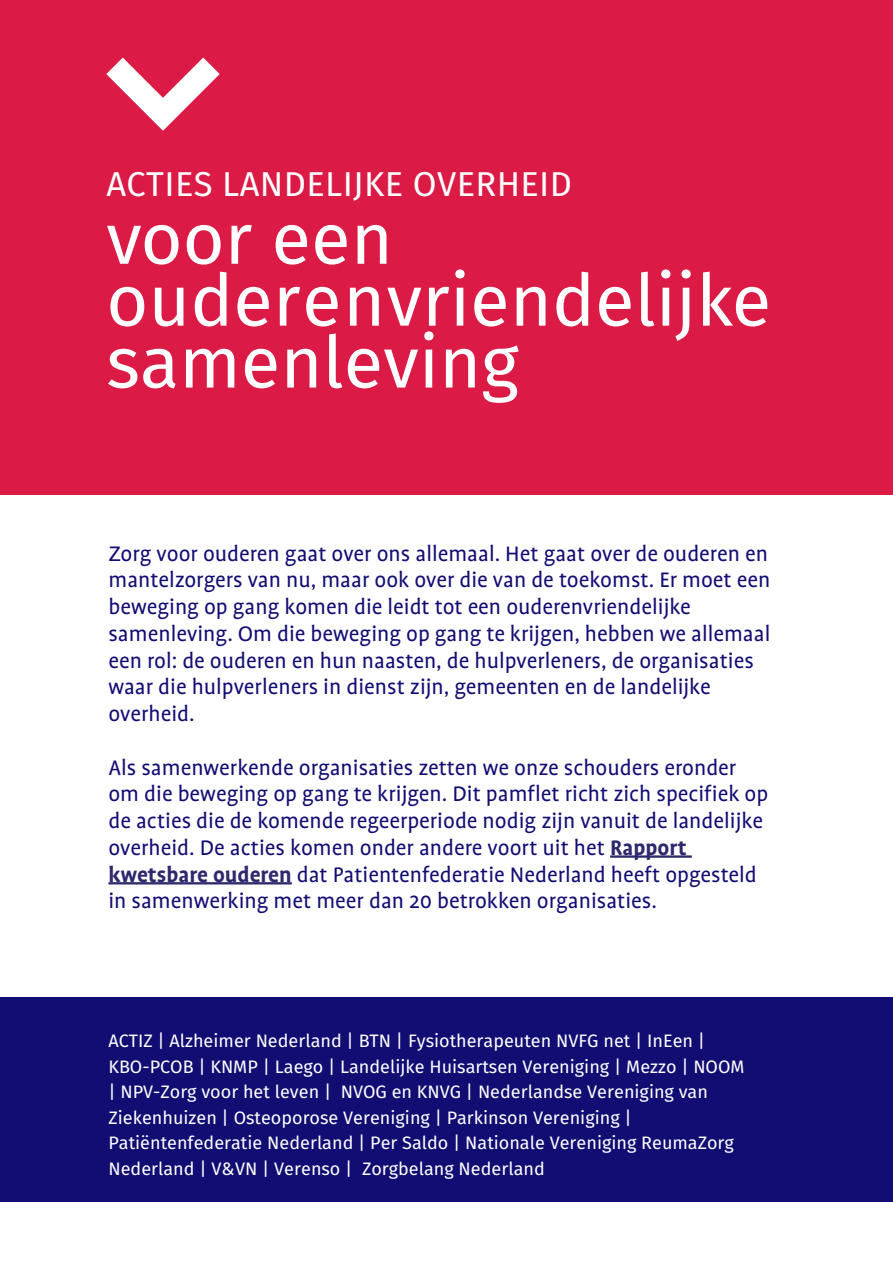
<style>
.page{position:relative;width:893px;height:1263px;background:#fff}
.page>*{position:absolute;margin:0;border:0;box-sizing:border-box;transform-origin:0 0}
.t1{font:72px/61.9px "Fira Sans";color:#fff}
.t2{font:34.5px "Fira Sans";letter-spacing:.01em;color:#fff}
.t3{font:24px/26.7px "Profile OT";color:#120d73}
.t4{font:18px/25.5px "Fira Sans";color:#fff}
.s1{font-weight:700;color:#2e286d}
</style>
<div class="page">
<div style="left:0;top:998px;width:893px;height:204px;background:#120d73"></div>
<div style="left:0;top:0;width:893px;height:494px;background:#db1a45"></div>
<hr style="left:610px;top:855px;width:82px;height:3px;background:#2e286d">
<hr style="left:108px;top:882px;width:184px;height:2px;background:#2e286d">
<svg style="left:106px;top:58px;width:114px;height:73px"></svg>
<p class="t2" style="left:106px;top:160px;width:467px">ACTIES LANDELIJKE OVERHEID</p>
<p class="t1" style="left:106px;top:213px;width:667px">voor een ouderenvriendelijke samenleving</p>
<p class="t3" style="left:108px;top:540px;width:663px">Zorg voor ouderen gaat over ons allemaal. Het gaat over de ouderen en mantelzorgers van nu, maar ook over die van de toekomst. Er moet een beweging op gang komen die leidt tot een ouderenvriendelijke samenleving. Om die beweging op gang te krijgen, hebben we allemaal een rol: de ouderen en hun naasten, de hulpverleners, de organisaties waar die hulpverleners in dienst zijn, gemeenten en de landelijke overheid.</p>
<p class="t3" style="left:108px;top:754px;width:661px">Als samenwerkende organisaties zetten we onze schouders eronder om die beweging op gang te krijgen. Dit pamflet richt zich specifiek op de acties die de komende regeerperiode nodig zijn vanuit de landelijke overheid. De acties komen onder andere voort uit het <span class="s1">Rapport kwetsbare ouderen</span> dat Patientenfederatie Nederland heeft opgesteld in samenwerking met meer dan 20 betrokken organisaties.</p>
<p class="t4" style="left:108px;top:1029px;width:638px">ACTIZ | Alzheimer Nederland | BTN | Fysiotherapeuten NVFG net | InEen | KBO-PCOB | KNMP | Laego | Landelijke Huisartsen Vereniging | Mezzo | NOOM | NPV-Zorg voor het leven | NVOG en KNVG | Nederlandse Vereniging van Ziekenhuizen | Osteoporose Vereniging | Parkinson Vereniging | Patiëntenfederatie Nederland | Per Saldo | Nationale Vereniging ReumaZorg Nederland | V&amp;VN | Verenso | Zorgbelang Nederland</p>
</div>
